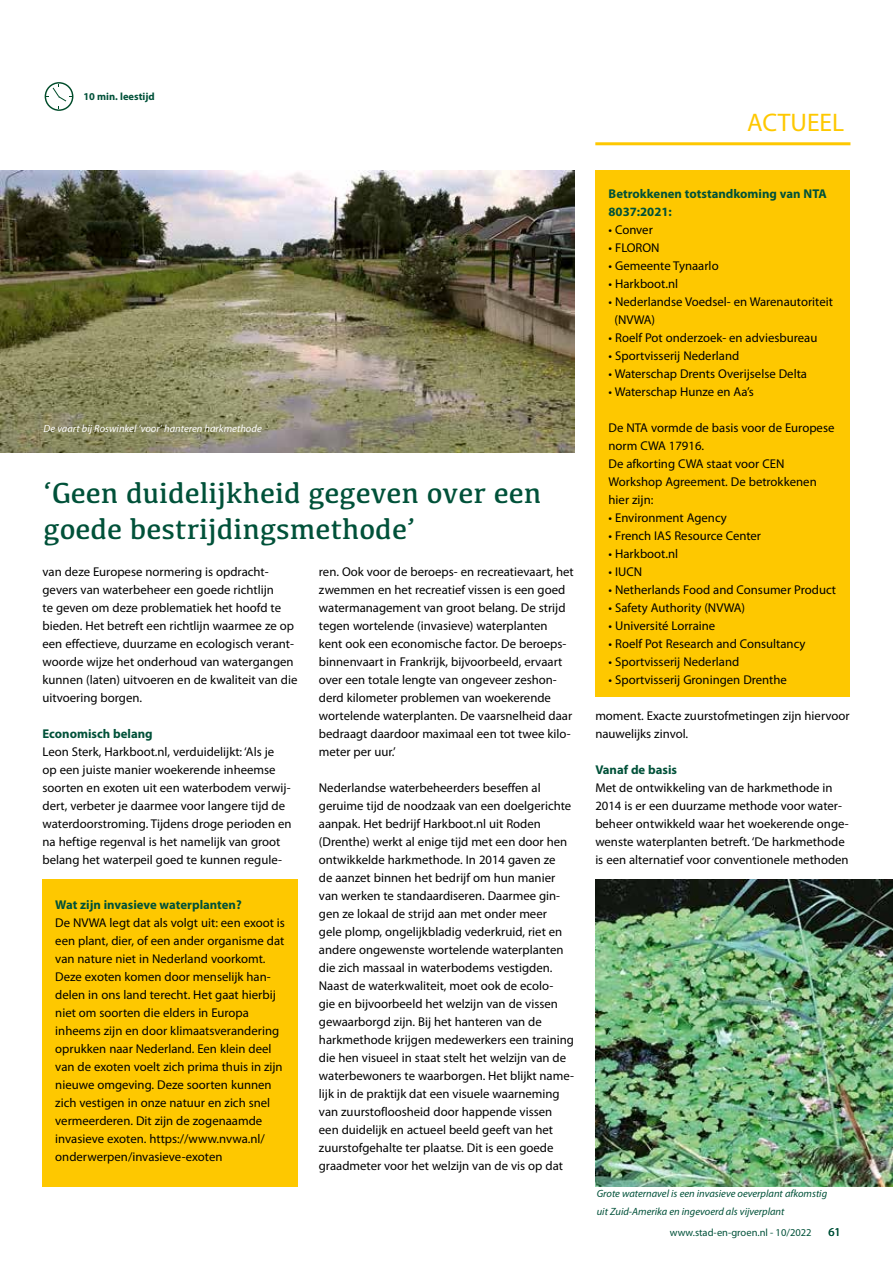
<style>
.page{position:relative;width:893px;height:1263px;background:#fff}
.page>*{position:absolute;margin:0;border:0;box-sizing:border-box;transform-origin:0 0}
.t1{font:30px/36px "Kefa";color:#005139}
.t2{font:25.5px "Myriad Pro";color:#fec800}
.t3{font:12.75px/18px "Myriad Pro";color:#000}
.t4{font:700 12.75px/18px "Myriad Pro";color:#005139}
.t5{font:12px "Myriad Pro";color:#005139}
.t6{font:italic 10.5px/18px "Myriad Pro";color:#005139}
.t7{font:italic 10.5px "Myriad Pro";color:#fff}
.t8{font:10.5px "Myriad Pro";color:#005139}
.t9{font:700 10.5px "Myriad Pro";color:#005139}
</style>
<div class="page">
<hr style="left:595px;top:142px;width:255px;height:3px;background:#fec800">
<svg style="left:45px;top:82px;width:28px;height:29px"></svg>
<div style="left:43px;top:879px;width:255px;height:307px;background:#fec800"></div>
<img style="left:0;top:170px;width:574px;height:283px">
<div style="left:596px;top:170px;width:254px;height:527px;background:#fec800"></div>
<img style="left:595px;top:879px;width:298px;height:307px">
<p class="t9" style="left:83px;top:90px;width:73px">10 min. leestijd</p>
<h2 class="t2" style="left:747px;top:107px;width:99px">ACTUEEL</h2>
<p class="t7" style="left:44px;top:422px;width:220px">De vaart bij Roswinkel ‘voor’ hanteren harkmethode</p>
<h1 class="t1" style="left:44px;top:474px;width:499px">‘Geen duidelijkheid gegeven over een goede bestrijdingsmethode’</h1>
<p class="t3" style="left:43px;top:563px;width:256px">van deze Europese normering is opdracht&shy;gevers van waterbeheer een goede richtlijn<br>te geven om deze problematiek het hoofd te bieden. Het betreft een richtlijn waarmee ze op een effectieve, duurzame en ecologisch verant&shy;woorde wijze het onderhoud van watergangen kunnen (laten) uitvoeren en de kwaliteit van die uitvoering borgen.</p>
<p class="t4" style="left:43px;top:724px;width:112px">Economisch belang</p>
<p class="t3" style="left:43px;top:743px;width:250px">Leon Sterk, Harkboot.nl, verduidelijkt: ‘Als je op een juiste manier woekerende inheemse soorten en exoten uit een waterbodem verwij&shy;dert, verbeter je daarmee voor langere tijd de waterdoorstroming. Tijdens droge perioden en na heftige regenval is het namelijk van groot belang het waterpeil goed te kunnen regule-</p>
<p class="t4" style="left:55px;top:895px;width:188px">Wat zijn invasieve waterplanten?</p>
<p class="t3" style="left:55px;top:914px;width:231px">De NVWA legt dat als volgt uit: een exoot is een plant, dier, of een ander organisme dat van nature niet in Nederland voorkomt.<br>Deze exoten komen door menselijk han&shy;delen in ons land terecht. Het gaat hierbij niet om soorten die elders in Europa inheems zijn en door klimaatsverandering oprukken naar Nederland. Een klein deel van de exoten voelt zich prima thuis in zijn nieuwe omgeving. Deze soorten kunnen zich vestigen in onze natuur en zich snel vermeerderen. Dit zijn de zogenaamde invasieve exoten. https://www.nvwa.nl/ onderwerpen/invasieve-exoten</p>
<p class="t3" style="left:319px;top:563px;width:256px">ren. Ook voor de beroeps- en recreatievaart, het zwemmen en het recreatief vissen is een goed watermanagement van groot belang. De strijd tegen wortelende (invasieve) waterplanten kent ook een economische factor. De beroeps&shy;binnenvaart in Frankrijk, bijvoorbeeld, ervaart over een totale lengte van ongeveer zeshon&shy;derd kilometer problemen van woekerende wortelende waterplanten. De vaarsnelheid daar bedraagt daardoor maximaal een tot twee kilo&shy;meter per uur.’</p>
<p class="t3" style="left:319px;top:779px;width:257px">Nederlandse waterbeheerders beseffen al geruime tijd de noodzaak van een doelgerichte aanpak. Het bedrijf Harkboot.nl uit Roden (Drenthe) werkt al enige tijd met een door hen ontwikkelde harkmethode. In 2014 gaven ze<br>de aanzet binnen het bedrijf om hun manier van werken te standaardiseren. Daarmee gin&shy;gen ze lokaal de strijd aan met onder meer<br>gele plomp, ongelijkbladig vederkruid, riet en andere ongewenste wortelende waterplanten die zich massaal in waterbodems vestigden.<br>Naast de waterkwaliteit, moet ook de ecolo-<br>gie en bijvoorbeeld het welzijn van de vissen gewaarborgd zijn. Bij het hanteren van de harkmethode krijgen medewerkers een training die hen visueel in staat stelt het welzijn van de waterbewoners te waarborgen. Het blijkt name&shy;lijk in de praktijk dat een visuele waarneming van zuurstofloosheid door happende vissen een duidelijk en actueel beeld geeft van het zuurstofgehalte ter plaatse. Dit is een goede graadmeter voor het welzijn van de vis op dat</p>
<p class="t4" style="left:608px;top:184px;width:220px">Betrokkenen totstandkoming van NTA<br>8037:2021:</p>
<p class="t3" style="left:608px;top:221px;width:46px">• Conver</p>
<p class="t3" style="left:608px;top:239px;width:53px">• FLORON</p>
<p class="t3" style="left:608px;top:257px;width:112px">• Gemeente Tynaarlo</p>
<p class="t3" style="left:608px;top:275px;width:71px">• Harkboot.nl</p>
<p class="t3" style="left:614px;top:293px;width:220px;text-indent:-6px">• Nederlandse Voedsel- en Warenautoriteit (NVWA)</p>
<p class="t3" style="left:608px;top:329px;width:210px">• Roelf Pot onderzoek- en adviesbureau</p>
<p class="t3" style="left:608px;top:347px;width:132px">• Sportvisserij Nederland</p>
<p class="t3" style="left:608px;top:365px;width:200px">• Waterschap Drents Overijselse Delta</p>
<p class="t3" style="left:608px;top:383px;width:147px">• Waterschap Hunze en Aa’s</p>
<p class="t3" style="left:608px;top:419px;width:227px">De NTA vormde de basis voor de Europese norm CWA 17916.<br>De afkorting CWA staat voor CEN<br>Workshop Agreement. De betrokkenen hier zijn:</p>
<p class="t3" style="left:608px;top:509px;width:120px">• Environment Agency</p>
<p class="t3" style="left:608px;top:527px;width:154px">• French IAS Resource Center</p>
<p class="t3" style="left:608px;top:545px;width:71px">• Harkboot.nl</p>
<p class="t3" style="left:608px;top:563px;width:35px">• IUCN</p>
<p class="t3" style="left:608px;top:581px;width:229px">• Netherlands Food and Consumer Product</p>
<p class="t3" style="left:608px;top:599px;width:138px">• Safety Authority (NVWA)</p>
<p class="t3" style="left:608px;top:617px;width:108px">• Université Lorraine</p>
<p class="t3" style="left:608px;top:635px;width:199px">• Roelf Pot Research and Consultancy</p>
<p class="t3" style="left:608px;top:653px;width:132px">• Sportvisserij Nederland</p>
<p class="t3" style="left:608px;top:671px;width:180px">• Sportvisserij Groningen Drenthe</p>
<p class="t3" style="left:595px;top:707px;width:256px">moment. Exacte zuurstofmetingen zijn hiervoor nauwelijks zinvol.</p>
<p class="t4" style="left:595px;top:760px;width:83px">Vanaf de basis</p>
<p class="t3" style="left:595px;top:779px;width:255px">Met de ontwikkeling van de harkmethode in 2014 is er een duurzame methode voor water&shy;beheer ontwikkeld waar het woekerende onge&shy;wenste waterplanten betreft. ‘De harkmethode is een alternatief voor conventionele methoden</p>
<p class="t6" style="left:597px;top:1184px;width:232px">Grote waternavel is een invasieve oeverplant afkomstig uit Zuid-Amerika en ingevoerd als vijverplant</p>
<p class="t8" style="left:670px;top:1226px;width:143px">www.stad-en-groen.nl - 10/2022</p>
<p class="t5" style="left:828px;top:1224px;width:14px">61</p>
</div>
